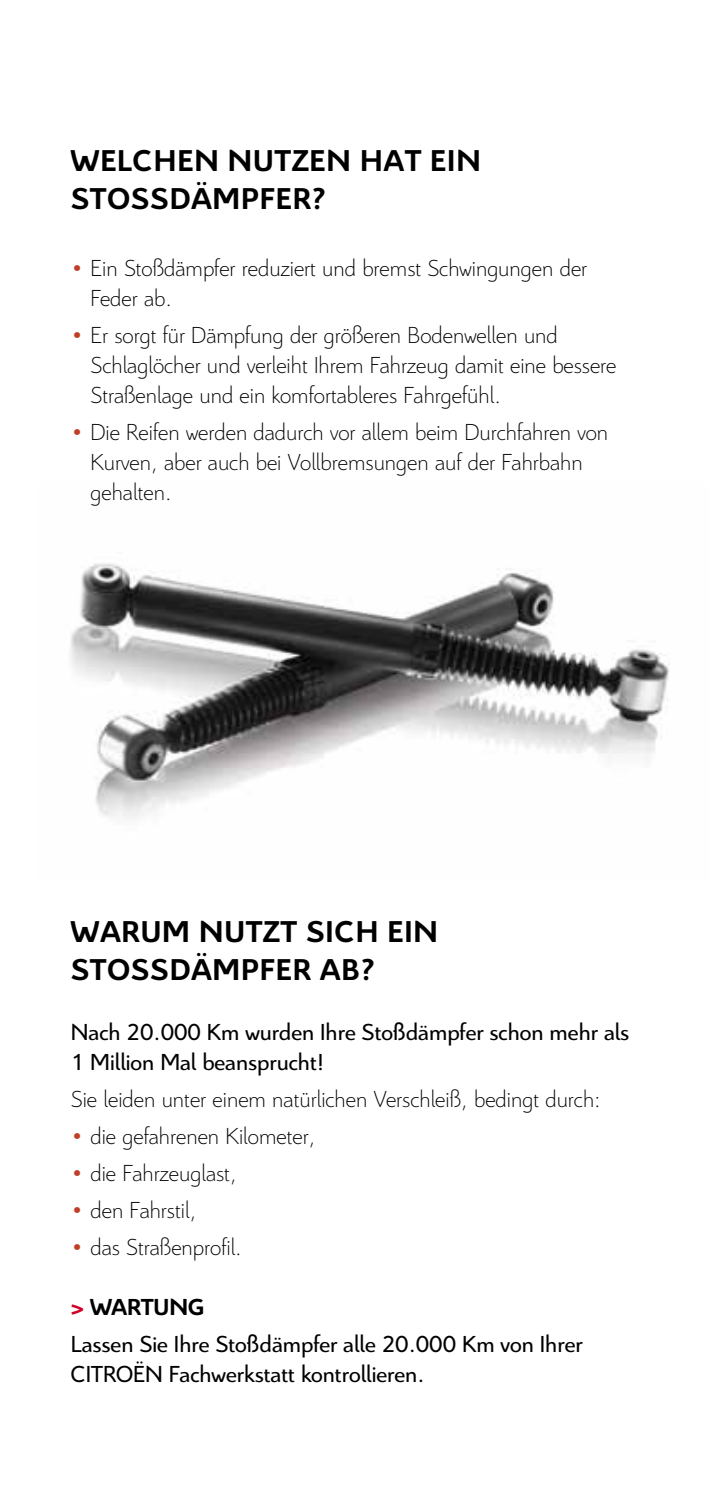
<style>
.page{position:relative;width:709px;height:1489px;background:#fff}
.page>*{position:absolute;margin:0;border:0;box-sizing:border-box;transform-origin:0 0}
.t1{font:700 32.5px/37.5px "Citroen";letter-spacing:.03em;color:#000}
.t2{font:300 25px/30px "Citroen";color:#000}
.t3{font:25px/30px "Citroen";color:#000}
.s1{font-weight:700;color:#bf3f27}
.s2{font-weight:700;color:#d20029}
.s3{font-weight:700}
</style>
<div class="page">
<img style="left:70px;top:563px;width:599px;height:255px">
<h1 class="t1" style="left:71px;top:140px;width:411px">WELCHEN NUTZEN HAT EIN<br>STOSSDÄMPFER?</h1>
<p class="t2" style="left:90px;top:251px;width:498px;text-indent:-20px"><span class="s1">•</span> Ein Stoßdämpfer reduziert und bremst Schwingungen der<br>Feder ab.</p>
<p class="t2" style="left:90px;top:319px;width:527px;text-indent:-20px"><span class="s1">•</span> Er sorgt für Dämpfung der größeren Bodenwellen und<br>Schlaglöcher und verleiht Ihrem Fahrzeug damit eine bessere<br>Straßenlage und ein komfortableres Fahrgefühl.</p>
<p class="t2" style="left:90px;top:416px;width:519px;text-indent:-20px"><span class="s1">•</span> Die Reifen werden dadurch vor allem beim Durchfahren von<br>Kurven, aber auch bei Vollbremsungen auf der Fahrbahn gehalten.</p>
<h1 class="t1" style="left:71px;top:911px;width:368px">WARUM NUTZT SICH EIN<br>STOSSDÄMPFER AB?</h1>
<p class="t3" style="left:71px;top:1015px;width:560px">Nach 20.000 Km wurden Ihre Stoßdämpfer schon mehr als<br>1 Million Mal beansprucht!</p>
<p class="t2" style="left:71px;top:1082px;width:531px">Sie leiden unter einem natürlichen Verschleiß, bedingt durch:</p>
<p class="t2" style="left:71px;top:1119px;width:246px"><span class="s1">•</span> die gefahrenen Kilometer,</p>
<p class="t2" style="left:71px;top:1156px;width:167px"><span class="s1">•</span> die Fahrzeuglast,</p>
<p class="t2" style="left:71px;top:1193px;width:127px"><span class="s1">•</span> den Fahrstil,</p>
<p class="t2" style="left:71px;top:1230px;width:172px"><span class="s1">•</span> das Straßenprofil.</p>
<p class="t3" style="left:71px;top:1287px;width:513px;line-height:37px"><span class="s2">&gt;</span> <span class="s3">WARTUNG<br></span>Lassen Sie Ihre Stoßdämpfer alle 20.000 Km von Ihrer</p>
<p class="t3" style="left:71px;top:1358px;width:355px">CITROËN Fachwerkstatt kontrollieren.</p>
</div>
